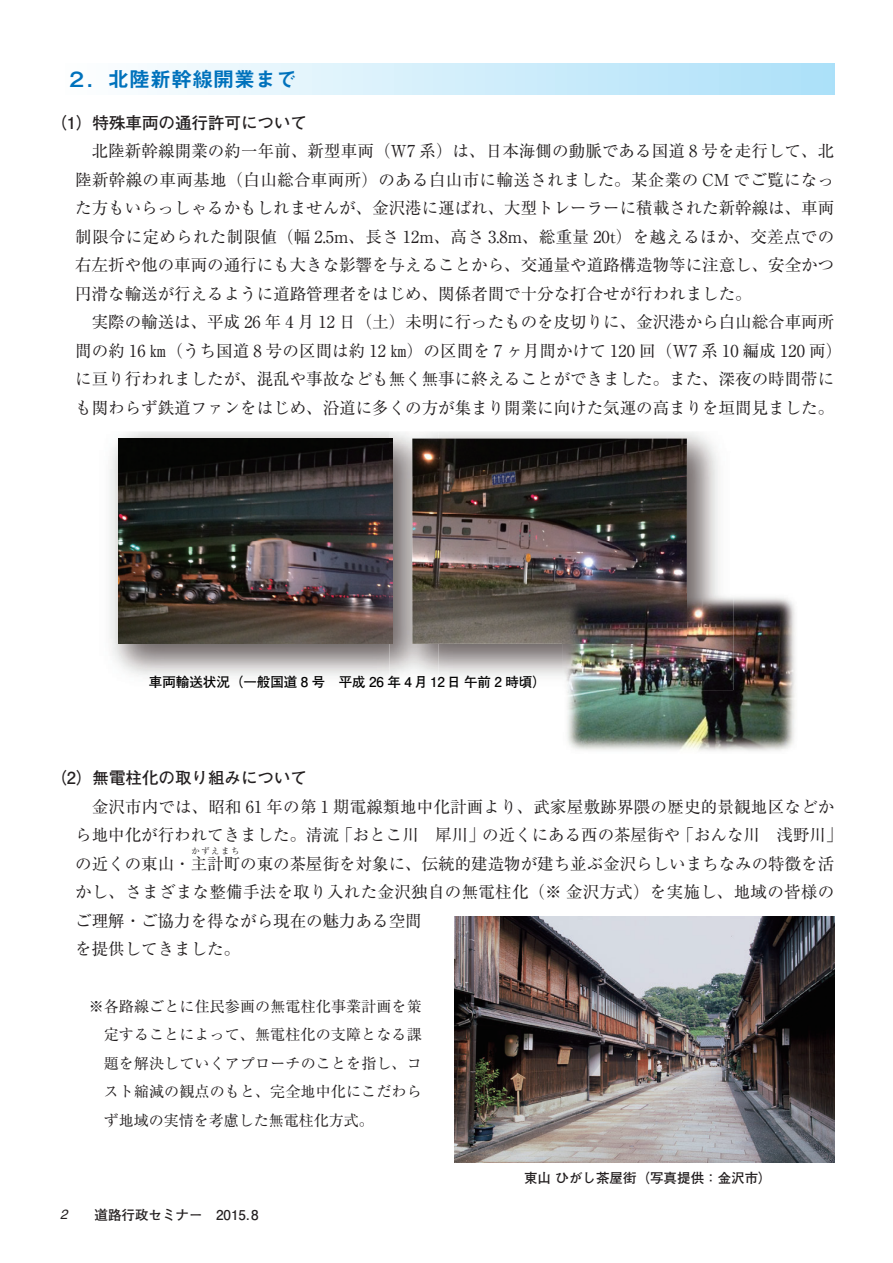
<style>
.page{position:relative;width:893px;height:1263px;background:#fff}
.page>*{position:absolute;margin:0;border:0;box-sizing:border-box;transform-origin:0 0}
.t1{font:21px "Midashi Go Pro MB31 90 msp RKSJ H";color:#0072bc}
.t2{font:16.5px/28.5px "Ryumin Pro Regular 90 msp RKSJ H";color:#231f20;text-align:center}
.t3{font:16.5px/28.5px "Ryumin Pro Regular 90 msp RKSJ H";letter-spacing:.02em;color:#231f20}
.t4{font:16.5px "Futo Go B101 Pro Bold 90 msp RKSJ H";color:#231f20}
.t5{font:15px/28.5px "Ryumin Pro Regular 90 msp RKSJ H";letter-spacing:.01em;color:#231f20;text-align:justify}
.t6{font:13.5px "Futo Go B101 Pro Bold 90 msp RKSJ H";color:#231f20}
.t7{font:13.5px "Futo Go B101 Pro Bold 90 msp RKSJ H";color:#030303}
.t8{font:8.25px "Ryumin Pro Regular 90 msp RKSJ H";letter-spacing:.2em;color:#231f20}
.s1{font-family:"Helvetica";font-style:italic}
</style>
<div class="page">
<div style="left:59px;top:63px;width:775px;height:32px;background:linear-gradient(to right,#fefefe,#ace0f9)"></div>
<img style="left:110px;top:432px;width:609px;height:244px">
<img style="left:119px;top:438px;width:270px;height:206px">
<img style="left:389px;top:432px;width:49px;height:244px">
<img style="left:412px;top:439px;width:275px;height:205px">
<img style="left:567px;top:597px;width:228px;height:154px">
<img style="left:563px;top:594px;width:170px;height:96px">
<img style="left:563px;top:594px;width:124px;height:50px">
<img style="left:455px;top:916px;width:379px;height:247px">
<p class="t1" style="left:66px;top:71px;width:232px">２．北陸新幹線開業まで</p>
<p class="t4" style="left:50px;top:116px;width:258px">（1）特殊車両の通行許可について</p>
<p class="t2" style="left:75px;top:139px;width:761px;text-align:justify;text-indent:17px">北陸新幹線開業の約一年前、新型車両（W7 系）は、日本海側の動脈である国道 8 号を走行して、北陸新幹線の車両基地（白山総合車両所）のある白山市に輸送されました。某企業の CM でご覧になった方もいらっしゃるかもしれませんが、金沢港に運ばれ、大型トレーラーに積載された新幹線は、車両制限令に定められた制限値（幅 2.5m、長さ 12m、高さ 3.8m、総重量 20t）を越えるほか、交差点での右左折や他の車両の通行にも大きな影響を与えることから、交通量や道路構造物等に注意し、安全かつ円滑な輸送が行えるように道路管理者をはじめ、関係者間で十分な打合せが行われました。</p>
<p class="t2" style="left:75px;top:310px;width:769px">実際の輸送は、平成 26 年 4 月 12 日（土）未明に行ったものを皮切りに、金沢港から白山総合車両所<br>間の約 16 ㎞（うち国道 8 号の区間は約 12 ㎞）の区間を 7 ヶ月間かけて 120 回（W7 系 10 編成 120 両）に亘り行われましたが、混乱や事故なども無く無事に終えることができました。また、深夜の時間帯にも関わらず鉄道ファンをはじめ、沿道に多くの方が集まり開業に向けた気運の高まりを垣間見ました。</p>
<p class="t7" style="left:149px;top:677px;width:398px">車両輸送状況（一般国道 8 号　平成 26 年 4 月 12 日 午前 2 時頃）</p>
<p class="t4" style="left:50px;top:772px;width:258px">（2）無電柱化の取り組みについて</p>
<p class="t2" style="left:75px;top:794px;width:769px">金沢市内では、昭和 61 年の第 1 期電線類地中化計画より、武家屋敷跡界隈の歴史的景観地区などか<br>ら地中化が行われてきました。清流「おとこ川　犀川」の近くにある西の茶屋街や「おんな川　浅野川」の近くの東山・主計町の東の茶屋街を対象に、伝統的建造物が建ち並ぶ金沢らしいまちなみの特徴を活</p>
<p class="t8" style="left:191px;top:848px;width:49px">かずえまち</p>
<p class="t3" style="left:75px;top:880px;width:760px">かし、さまざまな整備手法を取り入れた金沢独自の無電柱化（※ 金沢方式）を実施し、地域の皆様のご理解・ご協力を得ながら現在の魅力ある空間<br>を提供してきました。</p>
<p class="t5" style="left:104px;top:994px;width:319px;text-indent:-15px">※各路線ごとに住民参画の無電柱化事業計画を策定することによって、無電柱化の支障となる課題を解決していくアプローチのことを指し、コスト縮減の観点のもと、完全地中化にこだわらず地域の実情を考慮した無電柱化方式。</p>
<p class="t6" style="left:60px;top:1209px;width:200px"><span class="s1">2</span>　　道路行政セミナー　2015.8</p>
<p class="t6" style="left:524px;top:1173px;width:249px">東山 ひがし茶屋街（写真提供：金沢市）</p>
</div>
